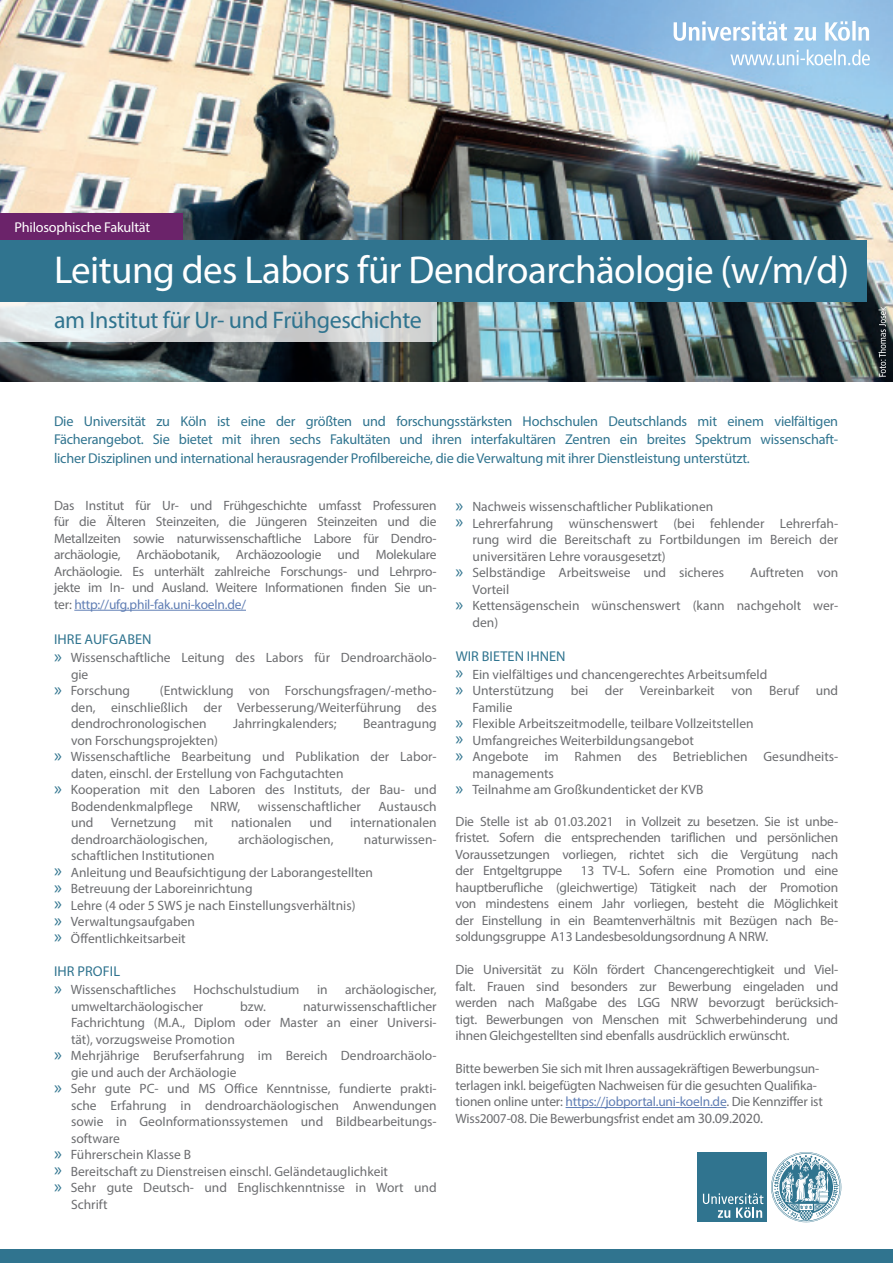
<style>
.page{position:relative;width:893px;height:1263px;background:#fff}
.page>*{position:absolute;margin:0;border:0;box-sizing:border-box;transform-origin:0 0}
.t1{font:39px "Myriad Pro";letter-spacing:-.015em;color:#fff}
.t2{font:24px "Myriad Pro";letter-spacing:-.015em;color:#30748f}
.t3{font:14.25px/18.8px "Myriad Pro";letter-spacing:-.015em;color:#30748f;text-align:justify}
.t4{font:14.25px "Myriad Pro";letter-spacing:.005em;color:#30748f}
.t5{font:14.25px "Myriad Pro";letter-spacing:-.015em;color:#fff}
.Fließtext{font:13.5px/16.5px "Myriad Pro";color:#6c6d70}
.s1{color:#607eb4}
.s2{font-size:18.75px;color:#30748f}
.s3{font-size:14.25px}
</style>
<div class="page">
<img style="left:0;top:0;width:893px;height:382px">
<div style="left:0;top:1249px;width:893px;height:14px;background:#30748f"></div>
<svg style="left:730px;top:49px;width:140px;height:16px"></svg>
<svg style="left:674px;top:21px;width:195px;height:20px"></svg>
<div style="left:697px;top:1152px;width:70px;height:70px;background:#30748f"></div>
<svg style="left:703px;top:1193px;width:60px;height:25px"></svg>
<svg style="left:771px;top:1152px;width:70px;height:70px"></svg>
<div style="left:0;top:240px;width:866px;height:62px;background:#30748f"></div>
<svg style="left:0;top:302px;width:437px;height:39px;background:#d7dadb"></svg>
<hr style="left:74px;top:610px;width:172px;height:1px;background:#607eb4">
<hr style="left:566px;top:1107px;width:160px;height:1px;background:#607eb4">
<div style="left:0;top:213px;width:183px;height:27px;background:#6b236a"></div>
<svg style="left:878px;top:307px;width:8px;height:70px"></svg>
<p class="t5" style="left:15px;top:218px;width:137px">Philosophische Fakultät</p>
<p class="t1" style="left:54px;top:246px;width:797px">Leitung des Labors für Dendroarchäologie (w/m/d)</p>
<p class="t2" style="left:54px;top:305px;width:369px">am Institut für Ur- und Frühgeschichte</p>
<p class="t3" style="left:54px;top:411px;width:786px">Die Universität zu Köln ist eine der größten und forschungsstärksten Hochschulen Deutschlands mit einem vielfältigen Fächerangebot. Sie bietet mit ihren sechs Fakultäten und ihren interfakultären Zentren ein breites Spektrum wissenschaft&shy;licher Disziplinen und international herausragender Profilbereiche, die die Verwaltung mit ihrer Dienstleistung unterstützt.</p>
<p class="Fließtext" style="left:54px;top:497px;width:384px;text-align:justify">Das Institut für Ur- und Frühgeschichte umfasst Professuren für die Älteren Steinzeiten, die Jüngeren Steinzeiten und die Metallzeiten sowie naturwissenschaftliche Labore für Dendro&shy;archäologie, Archäobotanik, Archäozoologie und Molekulare Archäologie. Es unterhält zahlreiche Forschungs- und Lehrpro&shy;jekte im In- und Ausland. Weitere Informationen finden Sie un&shy;ter: <span class="s1">http://ufg.phil-fak.uni-koeln.de/</span></p>
<p class="t4" style="left:54px;top:630px;width:99px">IHRE AUFGABEN</p>
<p class="Fließtext" style="left:71px;top:649px;width:367px;text-indent:-17px"><span class="s2">»</span> Wissenschaftliche Leitung des Labors für Dendroarchäolo&shy;gie</p>
<p class="Fließtext" style="left:54px;top:682px;width:78px"><span class="s2">»</span> Forschung</p>
<p class="Fließtext" style="left:71px;top:682px;width:367px;text-align:justify;text-indent:89px">(Entwicklung von Forschungsfragen/-metho&shy;den, einschließlich der Verbesserung/Weiterführung des dendrochronologischen</p>
<p class="Fließtext" style="left:233px;top:715px;width:105px">Jahrringkalenders;</p>
<p class="Fließtext" style="left:363px;top:715px;width:75px">Beantragung</p>
<p class="Fließtext" style="left:71px;top:732px;width:149px">von Forschungsprojekten)</p>
<p class="Fließtext" style="left:71px;top:748px;width:367px;text-indent:-17px"><span class="s2">»</span> Wissenschaftliche Bearbeitung und Publikation der Labor&shy;daten, einschl. der Erstellung von Fachgutachten</p>
<p class="Fließtext" style="left:71px;top:781px;width:367px;text-indent:-17px"><span class="s2">»</span> Kooperation mit den Laboren des Instituts, der Bau- und<br>Bodendenkmalpflege</p>
<p class="Fließtext" style="left:210px;top:798px;width:31px">NRW,</p>
<p class="Fließtext" style="left:258px;top:798px;width:105px">wissenschaftlicher</p>
<p class="Fließtext" style="left:379px;top:798px;width:60px">Austausch</p>
<p class="Fließtext" style="left:71px;top:814px;width:24px">und</p>
<p class="Fließtext" style="left:111px;top:814px;width:67px">Vernetzung</p>
<p class="Fließtext" style="left:194px;top:814px;width:20px">mit</p>
<p class="Fließtext" style="left:231px;top:814px;width:62px">nationalen</p>
<p class="Fließtext" style="left:310px;top:814px;width:24px">und</p>
<p class="Fließtext" style="left:350px;top:814px;width:88px">internationalen</p>
<p class="Fließtext" style="left:71px;top:831px;width:138px">dendroarchäologischen,</p>
<p class="Fließtext" style="left:238px;top:831px;width:97px">archäologischen,</p>
<p class="Fließtext" style="left:364px;top:831px;width:74px">naturwissen-</p>
<p class="Fließtext" style="left:71px;top:847px;width:145px">schaftlichen Institutionen</p>
<p class="Fließtext" style="left:54px;top:864px;width:321px"><span class="s2">»</span> Anleitung und Beaufsichtigung der Laborangestellten</p>
<p class="Fließtext" style="left:54px;top:880px;width:200px"><span class="s2">»</span> Betreuung der Laboreinrichtung</p>
<p class="Fließtext" style="left:54px;top:897px;width:303px"><span class="s2">»</span> Lehre (4 oder 5 SWS je nach Einstellungsverhältnis)</p>
<p class="Fließtext" style="left:54px;top:913px;width:143px"><span class="s2">»</span> Verwaltungsaufgaben</p>
<p class="Fließtext" style="left:54px;top:930px;width:133px"><span class="s2">»</span> Öffentlichkeitsarbeit</p>
<p class="t4" style="left:54px;top:963px;width:67px">IHR PROFIL</p>
<p class="Fließtext" style="left:54px;top:981px;width:124px"><span class="s2">»</span> Wissenschaftliches</p>
<p class="Fließtext" style="left:194px;top:981px;width:107px">Hochschulstudium</p>
<p class="Fließtext" style="left:317px;top:981px;width:12px">in</p>
<p class="Fließtext" style="left:345px;top:981px;width:93px">archäologischer,</p>
<p class="Fließtext" style="left:71px;top:998px;width:134px">umweltarchäologischer</p>
<p class="Fließtext" style="left:240px;top:998px;width:27px">bzw.</p>
<p class="Fließtext" style="left:71px;top:998px;width:367px;text-align:justify;text-indent:232px">naturwissenschaftlicher Fachrichtung (M.A., Diplom oder Master an einer Universi&shy;tät), vorzugsweise Promotion</p>
<p class="Fließtext" style="left:71px;top:1047px;width:367px;text-indent:-17px"><span class="s2">»</span> Mehrjährige Berufserfahrung im Bereich Dendroarchäolo&shy;gie und auch der Archäologie</p>
<p class="Fließtext" style="left:71px;top:1080px;width:367px;text-align:justify;text-indent:-17px"><span class="s2">»</span> Sehr gute PC- und MS Office Kenntnisse, fundierte prakti&shy;sche Erfahrung in dendroarchäologischen Anwendungen sowie in GeoInformationssystemen und Bildbearbeitungs&shy;software</p>
<p class="Fließtext" style="left:54px;top:1146px;width:139px"><span class="s2">»</span> Führerschein Klasse B</p>
<p class="Fließtext" style="left:54px;top:1163px;width:336px"><span class="s2">»</span> Bereitschaft zu Dienstreisen einschl. Geländetauglichkeit</p>
<p class="Fließtext" style="left:71px;top:1179px;width:367px;text-indent:-17px"><span class="s2">»</span> Sehr gute Deutsch- und Englischkenntnisse in Wort und<br>Schrift</p>
<p class="Fließtext" style="left:456px;top:498px;width:259px"><span class="s2">»</span> Nachweis wissenschaftlicher Publikationen</p>
<p class="Fließtext" style="left:473px;top:515px;width:367px;text-align:justify;text-indent:-17px"><span class="s2">»</span> Lehrerfahrung wünschenswert (bei fehlender Lehrerfah&shy;rung wird die Bereitschaft zu Fortbildungen im Bereich der universitären Lehre vorausgesetzt)</p>
<p class="Fließtext" style="left:456px;top:564px;width:270px"><span class="s2">»</span> Selbständige Arbeitsweise und sicheres</p>
<p class="Fließtext" style="left:750px;top:564px;width:90px">Auftreten von</p>
<p class="Fließtext" style="left:473px;top:581px;width:38px">Vorteil</p>
<p class="Fließtext" style="left:473px;top:597px;width:367px;text-indent:-17px"><span class="s2">»</span> Kettensägenschein wünschenswert (kann nachgeholt wer&shy;den)</p>
<p class="t4" style="left:456px;top:647px;width:111px">WIR BIETEN IHNEN</p>
<p class="Fließtext" style="left:456px;top:666px;width:313px"><span class="s2">»</span> Ein vielfältiges und chancengerechtes Arbeitsumfeld</p>
<p class="Fließtext" style="left:473px;top:682px;width:367px;text-indent:-17px"><span class="s2">»</span> Unterstützung bei der Vereinbarkeit von Beruf und<br>Familie</p>
<p class="Fließtext" style="left:456px;top:715px;width:300px"><span class="s2">»</span> Flexible Arbeitszeitmodelle, teilbare Vollzeitstellen</p>
<p class="Fließtext" style="left:456px;top:732px;width:240px"><span class="s2">»</span> Umfangreiches Weiterbildungsangebot</p>
<p class="Fließtext" style="left:473px;top:748px;width:367px;text-indent:-17px"><span class="s2">»</span> Angebote im Rahmen des Betrieblichen Gesundheits&shy;managements</p>
<p class="Fließtext" style="left:456px;top:781px;width:249px"><span class="s2">»</span> Teilnahme am Großkundenticket der KVB</p>
<p class="Fließtext" style="left:456px;top:813px;width:384px;text-align:justify">Die Stelle ist ab 01.03.2021 in Vollzeit zu besetzen. Sie ist unbe&shy;fristet. Sofern die entsprechenden tariflichen und persönlichen Voraussetzungen vorliegen, richtet sich die Vergütung nach der Entgeltgruppe</p>
<p class="Fließtext" style="left:456px;top:862px;width:384px;text-align:justify;text-indent:125px">13 TV-L. Sofern eine Promotion und eine hauptberufliche (gleichwertige) Tätigkeit nach der Promotion von mindestens einem Jahr vorliegen, besteht die Möglichkeit der Einstellung in ein Beamtenverhältnis mit Bezügen nach Be&shy;soldungsgruppe A13 Landesbesoldungsordnung A NRW.</p>
<p class="Fließtext" style="left:456px;top:961px;width:384px;text-align:justify">Die Universität zu Köln fördert Chancengerechtigkeit und Viel&shy;falt. Frauen sind besonders zur Bewerbung eingeladen und werden nach Maßgabe des LGG NRW bevorzugt berücksich&shy;tigt. Bewerbungen von Menschen mit Schwerbehinderung und ihnen Gleichgestellten sind ebenfalls ausdrücklich erwünscht.</p>
<p class="Fließtext" style="left:456px;top:1060px;width:369px">Bitte bewerben Sie sich mit Ihren aussagekräftigen Bewerbungsun&shy;terlagen inkl. beigefügten Nachweisen für die gesuchten Qualifika&shy;tionen online unter: <span class="s1">https://jobportal.uni-koeln.de</span>. Die Kennziffer ist Wiss2007-08. Die Bewerbungsfrist endet <span class="s3">am 30.09.2020.</span></p>
</div>
